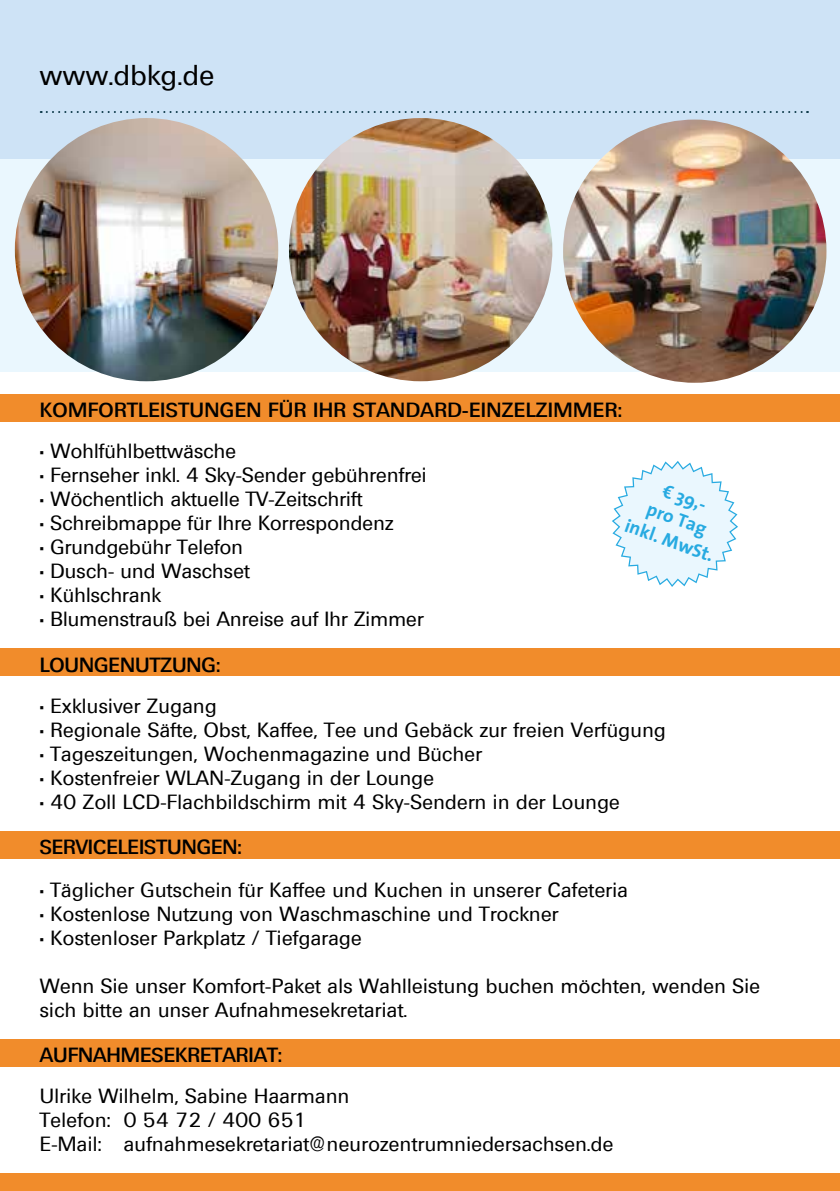
<style>
.page{position:relative;width:840px;height:1191px;background:#fff}
.page>*{position:absolute;margin:0;border:0;box-sizing:border-box;transform-origin:0 0}
.t1{font:28px "Ultimate";letter-spacing:.02em;color:#000}
.t2{font:20px/24px "Ultimate";letter-spacing:.02em;color:#000}
.t3{font:500 20px "Ultimate";color:#000}
.t4{font:500 20px "Ultimate";letter-spacing:.02em;color:#000}
.t5{font:700 19px/22.8px "The Sans";color:#27aae1;text-align:center}
.s1{font-weight:600}
</style>
<div class="page">
<div style="left:0;top:1174px;width:839px;height:17px;background:#f18c2b"></div>
<div style="left:0;top:0;width:839px;height:324px;background:#cee3f6"></div>
<div style="left:0;top:159px;width:839px;height:212px;background:#eaf7fe"></div>
<svg style="left:41px;top:111px;width:766px;height:2px"></svg>
<img style="left:15px;top:118px;width:263px;height:263px;border-radius:132px">
<div style="left:0;top:394px;width:839px;height:27px;background:#f18c2b"></div>
<div style="left:0;top:648px;width:839px;height:28px;background:#f18c2b"></div>
<div style="left:0;top:831px;width:839px;height:27px;background:#f18c2b"></div>
<div style="left:0;top:1039px;width:839px;height:27px;background:#f18c2b"></div>
<img style="left:289px;top:118px;width:263px;height:263px;border-radius:132px">
<img style="left:562px;top:120px;width:264px;height:263px;border-radius:132px">
<svg style="left:612px;top:461px;width:125px;height:126px"></svg>
<h1 class="t1" style="left:40px;top:58px;width:176px">www.dbkg.de</h1>
<p class="t4" style="left:40px;top:398px;width:583px">KOMFORTLEISTUNGEN FÜR IHR STANDARD-EINZELZIMMER:</p>
<p class="t2" style="left:40px;top:439px;width:198px"><span class="s1">•</span> Wohlfühlbettwäsche</p>
<p class="t2" style="left:40px;top:463px;width:388px"><span class="s1">•</span> Fernseher inkl. 4 Sky-Sender gebührenfrei</p>
<p class="t2" style="left:40px;top:487px;width:324px"><span class="s1">•</span> Wöchentlich aktuelle TV-Zeitschrift</p>
<p class="t2" style="left:40px;top:511px;width:355px"><span class="s1">•</span> Schreibmappe für Ihre Korrespondenz</p>
<p class="t2" style="left:40px;top:535px;width:205px"><span class="s1">•</span> Grundgebühr Telefon</p>
<p class="t2" style="left:40px;top:559px;width:211px"><span class="s1">•</span> Dusch- und Waschset</p>
<p class="t2" style="left:40px;top:583px;width:122px"><span class="s1">•</span> Kühlschrank</p>
<p class="t2" style="left:40px;top:607px;width:385px"><span class="s1">•</span> Blumenstrauß bei Anreise auf Ihr Zimmer</p>
<p class="t3" style="left:40px;top:652px;width:182px">LOUNGENUTZUNG:</p>
<p class="t5" style="left:645px;top:470px;width:94px;rotate:20deg">€ 39,-<br>pro Tag inkl. MwSt.</p>
<p class="t2" style="left:40px;top:693px;width:178px"><span class="s1">•</span> Exklusiver Zugang</p>
<p class="t2" style="left:40px;top:717px;width:627px"><span class="s1">•</span> Regionale Säfte, Obst, Kaffee, Tee und Gebäck zur freien Verfügung</p>
<p class="t2" style="left:40px;top:741px;width:443px"><span class="s1">•</span> Tageszeitungen, Wochenmagazine und Bücher</p>
<p class="t2" style="left:40px;top:765px;width:395px"><span class="s1">•</span> Kostenfreier WLAN-Zugang in der Lounge</p>
<p class="t2" style="left:40px;top:789px;width:581px"><span class="s1">•</span> 40 Zoll LCD-Flachbildschirm mit 4 Sky-Sendern in der Lounge</p>
<p class="t3" style="left:40px;top:835px;width:203px">SERVICELEISTUNGEN:</p>
<p class="t2" style="left:40px;top:877px;width:589px"><span class="s1">•</span> Täglicher Gutschein für Kaffee und Kuchen in unserer Cafeteria</p>
<p class="t2" style="left:40px;top:901px;width:520px"><span class="s1">•</span> Kostenlose Nutzung von Waschmaschine und Trockner</p>
<p class="t2" style="left:40px;top:925px;width:323px"><span class="s1">•</span> Kostenloser Parkplatz / Tiefgarage</p>
<p class="t2" style="left:40px;top:973px;width:721px">Wenn Sie unser Komfort-Paket als Wahlleistung buchen möchten, wenden Sie sich bitte an unser Aufnahmesekretariat.</p>
<p class="t3" style="left:40px;top:1043px;width:243px">AUFNAHMESEKRETARIAT:</p>
<p class="t2" style="left:40px;top:1084px;width:574px">Ulrike Wilhelm, Sabine Haarmann<br>Telefon: 0 54 72 / 400 651<br>E-Mail: aufnahmesekretariat@neurozentrumniedersachsen.de</p>
</div>
